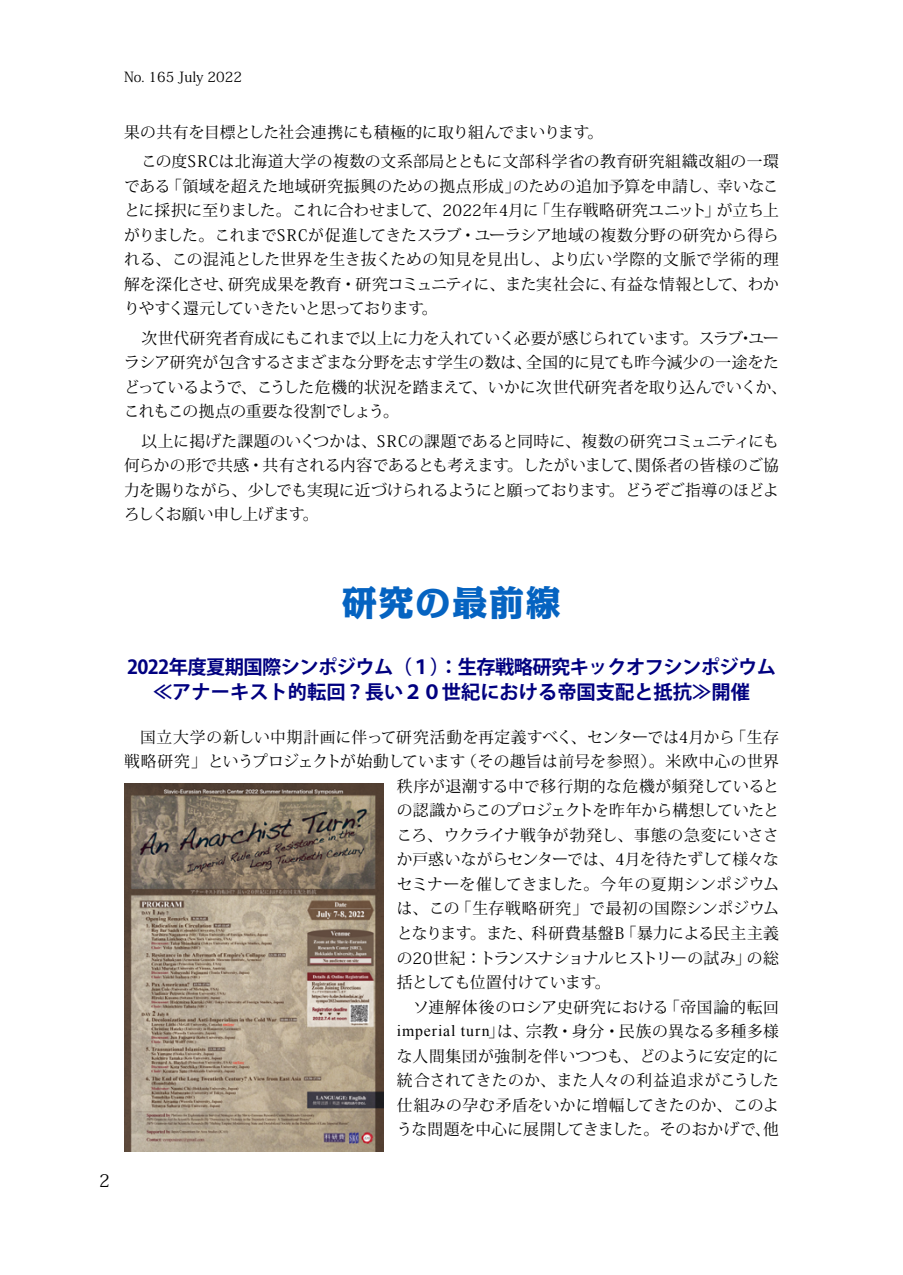
<style>
.page{position:relative;width:903px;height:1275px;background:#fff}
.page>*{position:absolute;margin:0;border:0;box-sizing:border-box;transform-origin:0 0}
.t1{font:800 35px "Kakumin Pro";letter-spacing:.05em;color:#0563c1}
.t2{font:700 19.25px/24.8px "Koz Go Pro";letter-spacing:-.03em;color:#000080;text-align:center}
.t3{font:17.5px "Koz Min Pr 6 N";color:#000}
.t4{font:15.75px/24.5px "Koz Min Pro";letter-spacing:-.01em;color:#000;text-align:justify}
.t5{font:15.75px "Koz Min Pr 6 N";letter-spacing:.01em;color:#000}
.t6{font:15.75px/29.4px "Koz Min Pro";letter-spacing:.02em;color:#000}
.t7{font:15.75px "Koz Min Pr 6 N";letter-spacing:.035em;color:#000}
.t8{font:15.75px "Koz Min Pr 6 N";letter-spacing:.04em;color:#000}
.t9{font:15.75px "Koz Min Pr 6 N";letter-spacing:-.04em;color:#000}
.t10{font:15.75px "Koz Min Pr 6 N";letter-spacing:-.035em;color:#000}
.t11{font:15.75px "Koz Min Pr 6 N";letter-spacing:-.015em;color:#000}
.t12{font:15.75px "Koz Min Pr 6 N";letter-spacing:-.02em;color:#000}
.t13{font:14px "Koz Min Pr 6 N";color:#000}
.s1{font-family:"Times New Roman"}
</style>
<div class="page">
<img style="left:124px;top:783px;width:260px;height:368px">
<p class="t13" style="left:124px;top:69px;width:119px">No. 165 July 2022</p>
<p class="t6" style="left:141px;top:117px;width:639px;text-indent:-17px">果の共有を目標とした社会連携にも積極的に取り組んでまいります。<br>この度SRCは北海道大学の複数の文系部局とともに文部科学省の教育研究組織改組の一環</p>
<p class="t4" style="left:124px;top:173px;width:656px">である「領域を超えた地域研究振興のための拠点形成」のための追加予算を申請し、幸いなことに採択に至りました。これに合わせまして、2022年4月に「生存戦略研究ユニット」が立ち上がりました。これまでSRCが促進してきたスラブ・ユーラシア地域の複数分野の研究から得られる、この混沌とした世界を生き抜くための知見を見出し、より広い学際的文脈で学術的理解を深化させ、研究成果を教育・研究コミュニティに、また実社会に、有益な情報として、わかりやすく還元していきたいと思っております。</p>
<p class="t4" style="left:124px;top:325px;width:664px;text-align:left;text-indent:17px">次世代研究者育成にもこれまで以上に力を入れていく必要が感じられています。スラブ・ユーラシア研究が包含するさまざまな分野を志す学生の数は、全国的に見ても昨今減少の一途をたどっているようで、こうした危機的状況を踏まえて、いかに次世代研究者を取り込んでいくか、これもこの拠点の重要な役割でしょう。</p>
<p class="t4" style="left:124px;top:428px;width:656px;text-indent:17px">以上に掲げた課題のいくつかは、SRCの課題であると同時に、複数の研究コミュニティにも何らかの形で共感・共有される内容であるとも考えます。したがいまして、関係者の皆様のご協力を賜りながら、少しでも実現に近づけられるようにと願っております。どうぞご指導のほどよろしくお願い申し上げます。</p>
<p class="t3" style="left:99px;top:1171px;width:12px">2</p>
<h1 class="t1" style="left:342px;top:575px;width:220px">研究の最前線</h1>
<p class="t2" style="left:127px;top:656px;width:650px">2022年度夏期国際シンポジウム（１）：生存戦略研究キックオフシンポジウム≪アナーキスト的転回？長い２０世紀における帝国支配と抵抗≫開催</p>
<p class="t5" style="left:140px;top:728px;width:640px">国立大学の新しい中期計画に伴って研究活動を再定義すべく、センターでは4月から「生存</p>
<p class="t5" style="left:124px;top:753px;width:656px">戦略研究」というプロジェクトが始動しています（その趣旨は前号を参照）。米欧中心の世界</p>
<p class="t7" style="left:397px;top:777px;width:384px">秩序が退潮する中で移行期的な危機が頻発していると</p>
<p class="t10" style="left:397px;top:802px;width:384px">の認識からこのプロジェクトを昨年から構想していたと</p>
<p class="t5" style="left:397px;top:826px;width:384px">ころ、ウクライナ戦争が勃発し、事態の急変にいささ</p>
<p class="t11" style="left:397px;top:851px;width:384px">か戸惑いながらセンターでは、4月を待たずして様々な</p>
<p class="t5" style="left:397px;top:875px;width:384px">セミナーを催してきました。今年の夏期シンポジウム</p>
<p class="t5" style="left:397px;top:900px;width:384px">は、この「生存戦略研究」で最初の国際シンポジウム</p>
<p class="t5" style="left:397px;top:924px;width:384px">となります。また、科研費基盤B「暴力による民主主義</p>
<p class="t9" style="left:397px;top:949px;width:384px">の20世紀：トランスナショナルヒストリーの試み」の総</p>
<p class="t12" style="left:397px;top:973px;width:215px">括としても位置付けています。</p>
<p class="t7" style="left:413px;top:998px;width:367px">ソ連解体後のロシア史研究における「帝国論的転回</p>
<p class="t8" style="left:397px;top:1022px;width:384px"><span class="s1">imperial turn</span>」は、宗教・身分・民族の異なる多種多様</p>
<p class="t5" style="left:397px;top:1047px;width:384px">な人間集団が強制を伴いつつも、どのように安定的に</p>
<p class="t5" style="left:397px;top:1071px;width:384px">統合されてきたのか、また人々の利益追求がこうした</p>
<p class="t5" style="left:397px;top:1096px;width:384px">仕組みの孕む矛盾をいかに増幅してきたのか、このよ</p>
<p class="t5" style="left:397px;top:1120px;width:384px">うな問題を中心に展開してきました。そのおかげで、他</p>
</div>
